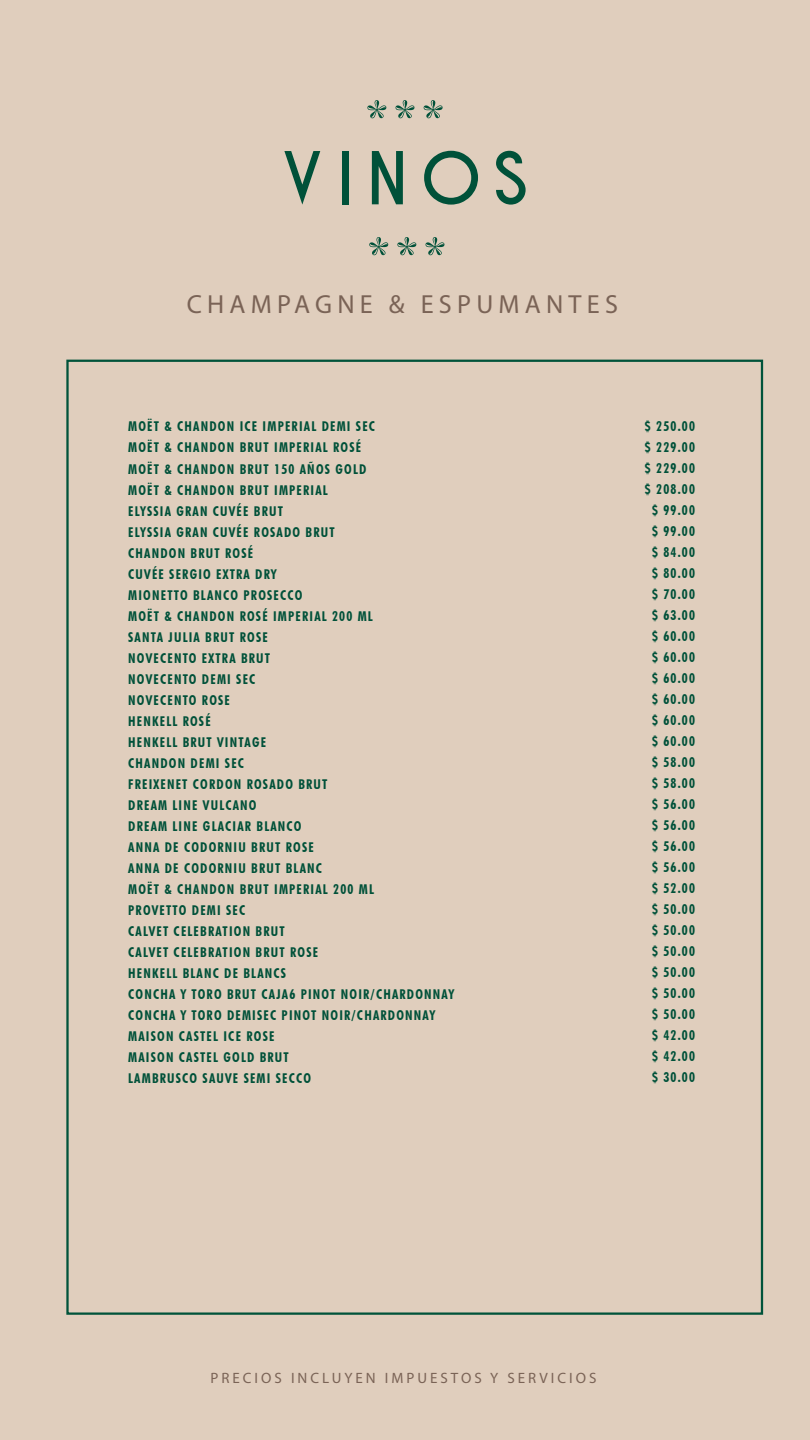
<style>
.page{position:relative;width:810px;height:1440px;background:#e0cebd}
.page>*{position:absolute;margin:0;border:0;box-sizing:border-box;transform-origin:0 0}
.t1{font:26.25px "Myriad Pro";letter-spacing:.2em;color:#7a6356}
.t2{font:15px "Myriad Pro";letter-spacing:.2em;color:#7a6356}
.t3{font:700 condensed 13.5px/21px "Futura BT";letter-spacing:.09em;color:#005139}
</style>
<div class="page">
<svg style="left:284px;top:151px;width:36px;height:54px"></svg>
<div style="left:342px;top:151px;width:7px;height:53px;background:#005139"></div>
<svg style="left:372px;top:151px;width:31px;height:53px"></svg>
<svg style="left:424px;top:151px;width:54px;height:54px"></svg>
<svg style="left:496px;top:151px;width:30px;height:54px"></svg>
<svg style="left:367px;top:100px;width:19px;height:18px"></svg>
<svg style="left:396px;top:100px;width:18px;height:18px"></svg>
<svg style="left:424px;top:100px;width:19px;height:18px"></svg>
<svg style="left:369px;top:237px;width:19px;height:18px"></svg>
<svg style="left:397px;top:237px;width:19px;height:18px"></svg>
<svg style="left:426px;top:237px;width:18px;height:18px"></svg>
<h1 class="t1" style="left:187px;top:288px;width:433px">CHAMPAGNE &amp; ESPUMANTES</h1>
<p class="t3" style="left:128px;top:416px;width:327px">MOËT &amp; CHANDON ICE IMPERIAL DEMI SEC<br>MOËT &amp; CHANDON BRUT IMPERIAL ROSÉ<br>MOËT &amp; CHANDON BRUT 150 AÑOS GOLD<br>MOËT &amp; CHANDON BRUT IMPERIAL<br>ELYSSIA GRAN CUVÉE BRUT<br>ELYSSIA GRAN CUVÉE ROSADO BRUT<br>CHANDON BRUT ROSÉ<br>CUVÉE SERGIO EXTRA DRY<br>MIONETTO BLANCO PROSECCO<br>MOËT &amp; CHANDON ROSÉ IMPERIAL 200 ML<br>SANTA JULIA BRUT ROSE<br>NOVECENTO EXTRA BRUT<br>NOVECENTO DEMI SEC<br>NOVECENTO ROSE<br>HENKELL ROSÉ<br>HENKELL BRUT VINTAGE<br>CHANDON DEMI SEC<br>FREIXENET CORDON ROSADO BRUT<br>DREAM LINE VULCANO<br>DREAM LINE GLACIAR BLANCO<br>ANNA DE CODORNIU BRUT ROSE<br>ANNA DE CODORNIU BRUT BLANC<br>MOËT &amp; CHANDON BRUT IMPERIAL 200 ML<br>PROVETTO DEMI SEC<br>CALVET CELEBRATION BRUT<br>CALVET CELEBRATION BRUT ROSE<br>HENKELL BLANC DE BLANCS<br>CONCHA Y TORO BRUT CAJA6 PINOT NOIR/CHARDONNAY<br>CONCHA Y TORO DEMISEC PINOT NOIR/CHARDONNAY<br>MAISON CASTEL ICE ROSE<br>MAISON CASTEL GOLD BRUT<br>LAMBRUSCO SAUVE SEMI SECCO</p>
<p class="t3" style="left:645px;top:416px;width:52px;text-align:center">$ 250.00 $ 229.00 $ 229.00 $ 208.00 $ 99.00 $ 99.00 $ 84.00 $ 80.00 $ 70.00 $ 63.00 $ 60.00 $ 60.00 $ 60.00 $ 60.00 $ 60.00 $ 60.00 $ 58.00 $ 58.00 $ 56.00 $ 56.00 $ 56.00 $ 56.00 $ 52.00 $ 50.00 $ 50.00 $ 50.00 $ 50.00 $ 50.00 $ 50.00 $ 42.00 $ 42.00 $ 30.00</p>
<p class="t2" style="left:210px;top:1368px;width:388px">PRECIOS INCLUYEN IMPUESTOS Y SERVICIOS</p>
</div>
